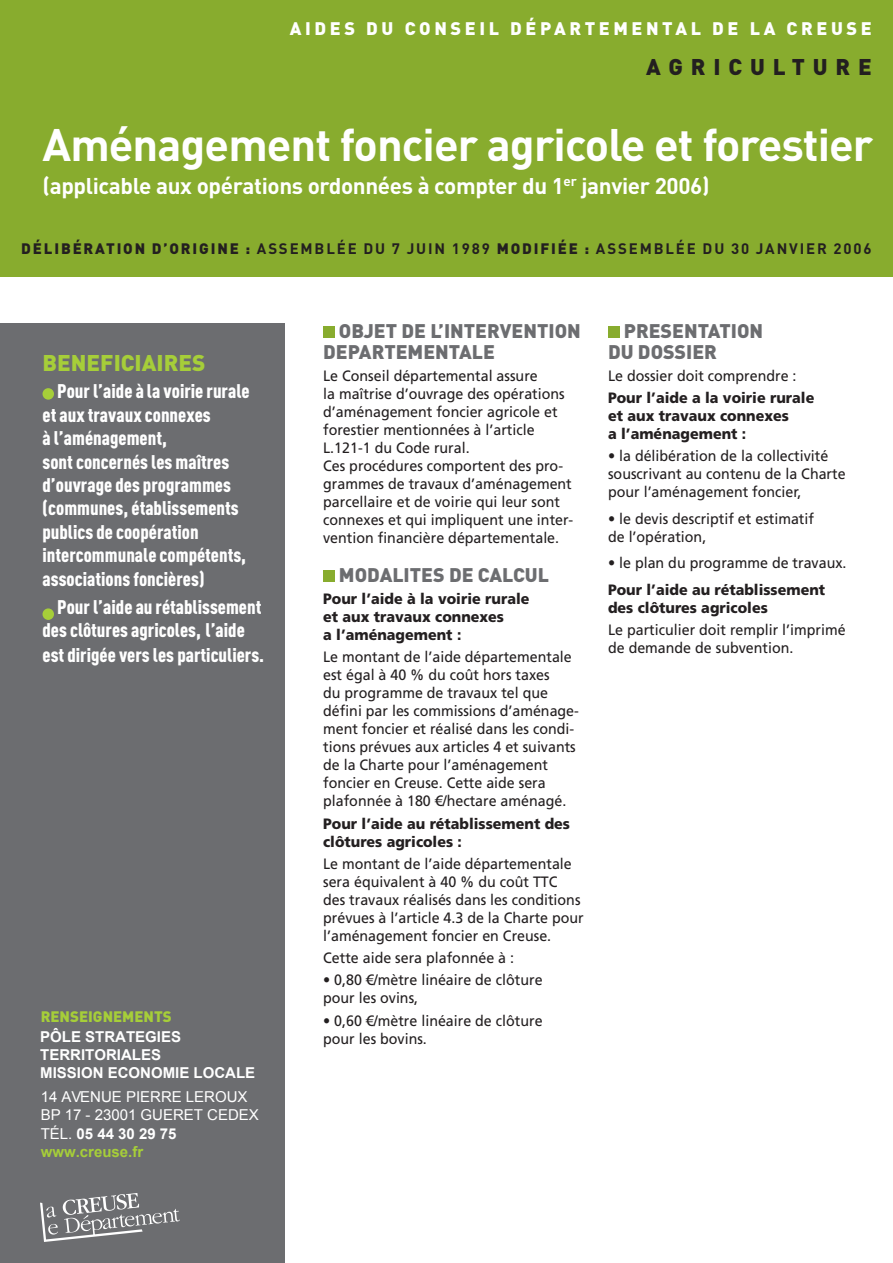
<style>
.page{position:relative;width:893px;height:1263px;background:#fff}
.page>*{position:absolute;margin:0;border:0;box-sizing:border-box;transform-origin:0 0}
.t1{font:700 45px "DIN";letter-spacing:-.02em;color:#fff}
.t2{font:700 22.5px "DIN";letter-spacing:-.015em;color:#fff}
.t3{font:900 22.5px "DIN";color:#a6ce39}
.t4{font:900 22.5px "DIN";letter-spacing:.35em;color:#231f20}
.t5{font:900 19.5px/23.4px "DIN Cond";color:#fff}
.t6{font:900 19.5px/21px "DIN";color:#6c6d70}
.t7{font:900 18px "DIN";letter-spacing:.2em;color:#fff}
.t8{font:15px/18px "Frutiger LT Std";color:#231f20;scale:.95 1}
.t9{font:900 15px/18px "Frutiger LT Std";color:#231f20;scale:.95 1}
.t10{font:700 15px "DIN";letter-spacing:.125em;color:#231f20}
.t11{font:15px/18.3px "Arial";color:#fff}
.t12{font:700 15px/18px "Arial";color:#fff}
.t13{font:900 15px "DIN";color:#a6ce39}
.s1{font-weight:900}
.s2{font-weight:700}
.s3{font-weight:700;color:#a6ce39}
</style>
<div class="page">
<div style="left:0;top:0;width:893px;height:276px;background:#88ac2e"></div>
<div style="left:0;top:323px;width:285px;height:940px;background:#6c6d70"></div>
<div style="left:43px;top:388px;width:11px;height:12px;background:#a6ce39;border-radius:50%"></div>
<div style="left:43px;top:608px;width:11px;height:12px;background:#a6ce39;border-radius:50%"></div>
<div style="left:323px;top:326px;width:12px;height:12px;background:#88ac2e"></div>
<div style="left:323px;top:570px;width:12px;height:12px;background:#88ac2e"></div>
<div style="left:608px;top:326px;width:12px;height:12px;background:#88ac2e"></div>
<img style="left:40px;top:1193px;width:139px;height:48px">
<p class="t7" style="left:290px;top:18px;width:583px">AIDES DU CONSEIL DÉPARTEMENTAL DE LA CREUSE</p>
<h2 class="t4" style="left:646px;top:53px;width:227px">AGRICULTURE</h2>
<h1 class="t1" style="left:43px;top:118px;width:832px">Aménagement foncier agricole et forestier</h1>
<h2 class="t2" style="left:43px;top:172px;width:669px">(applicable aux opérations ordonnées à compter du 1<sup>er</sup> janvier 2006)</h2>
<p class="t10" style="left:21px;top:239px;width:852px"><span class="s1">DÉLIBÉRATION D’ORIGINE :</span> ASSEMBLÉE DU 7 JUIN 1989 <span class="s1">MODIFIÉE :</span> ASSEMBLÉE DU 30 JANVIER 2006</p>
<h2 class="t3" style="left:43px;top:350px;width:164px">BENEFICIAIRES</h2>
<h3 class="t5" style="left:43px;top:379px;width:209px;text-indent:15px">Pour l’aide à la voirie rurale et aux travaux connexes<br>à l’aménagement,<br>sont concernés les maîtres d’ouvrage des programmes (communes, établissements publics de coopération intercommunale compétents, associations foncières)</h3>
<h3 class="t5" style="left:43px;top:594px;width:223px;line-height:24px;text-indent:15px">Pour l’aide au rétablissement des clôtures agricoles, l’aide est dirigée vers les particuliers.</h3>
<p class="t13" style="left:41px;top:1007px;width:132px">RENSEIGNEMENTS</p>
<p class="t12" style="left:40px;top:1028px;width:217px">PÔLE STRATEGIES<br>TERRITORIALES<br>MISSION ECONOMIE LOCALE</p>
<p class="t11" style="left:41px;top:1088px;width:220px">14 AVENUE PIERRE LEROUX<br>BP 17 - 23001 GUERET CEDEX<br>TÉL. <span class="s2">05 44 30 29 75 </span><span class="s3">www.creuse.fr</span></p>
<h3 class="t6" style="left:323px;top:319px;width:259px;text-indent:16px">OBJET DE L’INTERVENTION<br>DEPARTEMENTALE</h3>
<p class="t8" style="left:323px;top:368px;width:265px">Le Conseil départemental assure<br>la maîtrise d’ouvrage des opérations d’aménagement foncier agricole et forestier mentionnées à l’article L.121-1 du Code rural.<br>Ces procédures comportent des pro&shy;grammes de travaux d’aménagement parcellaire et de voirie qui leur sont connexes et qui impliquent une inter&shy;vention financière départementale.</p>
<h3 class="t6" style="left:339px;top:564px;width:211px">MODALITES DE CALCUL</h3>
<p class="t9" style="left:323px;top:591px;width:219px">Pour l’aide à la voirie rurale et aux travaux connexes<br>a l’aménagement :</p>
<p class="t8" style="left:323px;top:649px;width:271px">Le montant de l’aide départementale est égal à 40 % du coût hors taxes<br>du programme de travaux tel que défini par les commissions d’aménage&shy;ment foncier et réalisé dans les condi&shy;tions prévues aux articles 4 et suivants de la Charte pour l’aménagement foncier en Creuse. Cette aide sera plafonnée à 180 €/hectare aménagé.</p>
<p class="t9" style="left:323px;top:816px;width:261px">Pour l’aide au rétablissement des clôtures agricoles :</p>
<p class="t8" style="left:323px;top:856px;width:276px">Le montant de l’aide départementale sera équivalent à 40 % du coût TTC<br>des travaux réalisés dans les conditions prévues à l’article 4.3 de la Charte pour l’aménagement foncier en Creuse.</p>
<p class="t8" style="left:323px;top:950px;width:202px">Cette aide sera plafonnée à :</p>
<p class="t8" style="left:323px;top:972px;width:232px">• 0,80 €/mètre linéaire de clôture pour les ovins,</p>
<p class="t8" style="left:323px;top:1012px;width:232px">• 0,60 €/mètre linéaire de clôture pour les bovins.</p>
<h3 class="t6" style="left:608px;top:319px;width:157px;text-indent:16px">PRESENTATION<br>DU DOSSIER</h3>
<p class="t8" style="left:608px;top:368px;width:200px">Le dossier doit comprendre :</p>
<p class="t9" style="left:608px;top:390px;width:219px">Pour l’aide a la voirie rurale et aux travaux connexes<br>a l’aménagement :</p>
<p class="t8" style="left:608px;top:448px;width:252px">• la délibération de la collectivité souscrivant au contenu de la Charte pour l’aménagement foncier,</p>
<p class="t8" style="left:608px;top:511px;width:218px">• le devis descriptif et estimatif de l’opération,</p>
<p class="t8" style="left:608px;top:555px;width:252px">• le plan du programme de travaux.</p>
<p class="t9" style="left:608px;top:582px;width:230px">Pour l’aide au rétablissement des clôtures agricoles</p>
<p class="t8" style="left:608px;top:622px;width:252px">Le particulier doit remplir l’imprimé de demande de subvention.</p>
</div>
